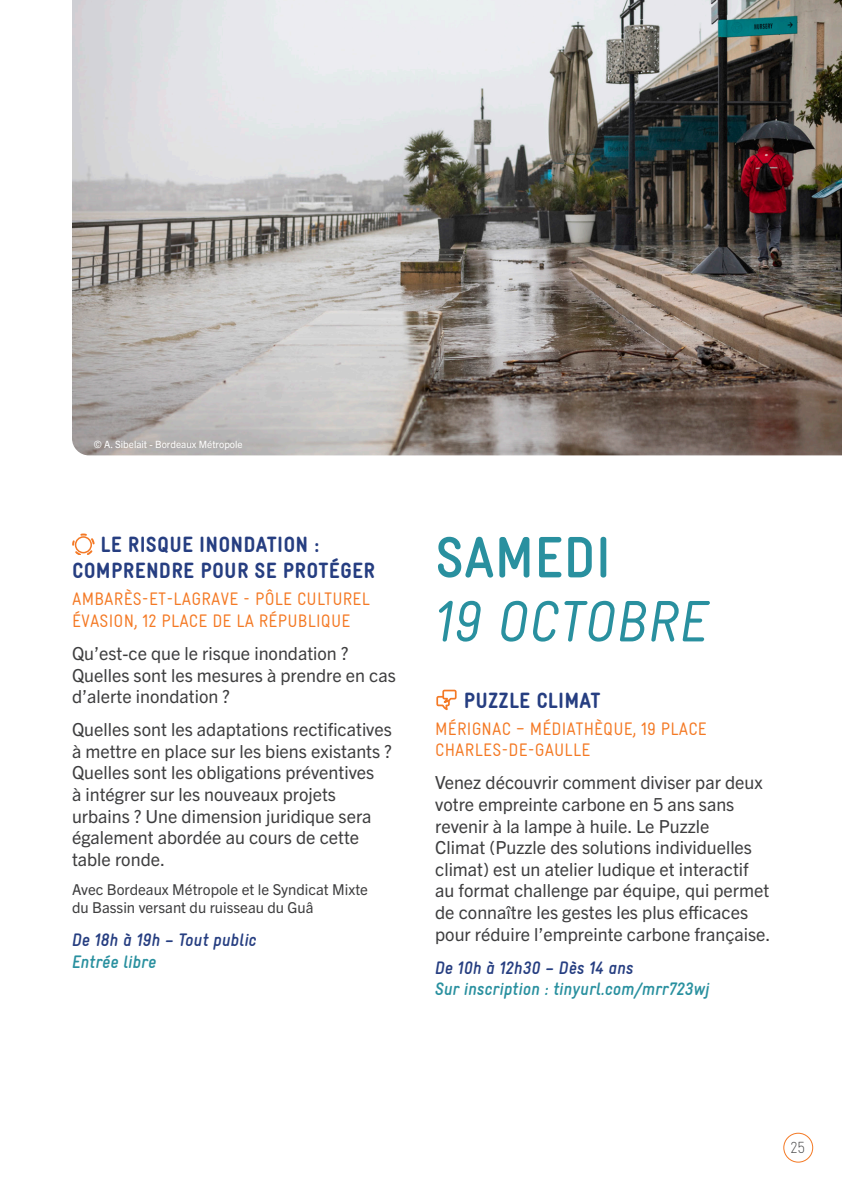
<style>
.page{position:relative;width:842px;height:1191px;background:#fff}
.page>*{position:absolute;margin:0;border:0;box-sizing:border-box;transform-origin:0 0}
.TITRE_DATE{font:italic condensed 58px/64px "Gravur LL";color:#29909f}
.Theme{font:900 condensed 22px/26.4px "Gravur LL";letter-spacing:.01em;color:#263e81}
.t1{font:18px/21.6px "Trade Gothic Next LT Pro";color:#3e3e3f}
.Où{font:condensed 18px/21.6px "Gravur LL";letter-spacing:.01em;color:#f47924}
.inscription{font:italic 700 condensed 18px "Gravur LL";color:#29909f}
.horaires{font:italic 700 condensed 18px "Gravur LL";color:#263e81}
.t2{font:300 condensed 16px "Gravur LL";color:#3e3e3f}
.t3{font:15px/18px "Trade Gothic Next LT Pro";color:#3e3e3f}
.t4{font:10px "Trade Gothic Next LT Pro";color:#fff}
.s1{font-weight:700;font-style:normal}
</style>
<div class="page">
<div style="left:783px;top:1132px;width:30px;height:30px;border:1px solid #f47924;border-radius:50%"></div>
<svg style="left:72px;top:533px;width:23px;height:21px"></svg>
<svg style="left:436px;top:690px;width:21px;height:20px"></svg>
<img style="left:72px;top:0;width:770px;height:455px">
<p class="t4" style="left:94px;top:437px;width:151px">© A. Sibelait - Bordeaux Métropole</p>
<p class="Theme" style="left:72px;top:530px;width:304px;text-indent:28px">LE RISQUE INONDATION :<br>COMPRENDRE POUR SE PROTÉGER</p>
<p class="Où" style="left:72px;top:588px;width:299px">AMBARÈS-ET-LAGRAVE - PÔLE CULTUREL<br>ÉVASION, 12 PLACE DE LA RÉPUBLIQUE</p>
<p class="t1" style="left:72px;top:641px;width:325px">Qu’est-ce que le risque inondation ?<br>Quelles sont les mesures à prendre en cas d’alerte inondation ?</p>
<p class="t1" style="left:72px;top:717px;width:321px">Quelles sont les adaptations rectificatives à mettre en place sur les biens existants ?<br>Quelles sont les obligations préventives<br>à intégrer sur les nouveaux projets urbains ? Une dimension juridique sera également abordée au cours de cette table ronde.</p>
<p class="t3" style="left:72px;top:879px;width:298px">Avec Bordeaux Métropole et le Syndicat Mixte du Bassin versant du ruisseau du Guâ</p>
<p class="horaires" style="left:72px;top:928px;width:186px">De 18h à 19h – Tout public</p>
<p class="inscription" style="left:72px;top:949px;width:86px">Entrée libre</p>
<p class="TITRE_DATE" style="left:435px;top:523px;width:275px"><span class="s1">SAMEDI<br></span>19 OCTOBRE</p>
<p class="Theme" style="left:464px;top:685px;width:138px">PUZZLE CLIMAT</p>
<p class="Où" style="left:435px;top:717px;width:273px">MÉRIGNAC – MÉDIATHÈQUE, 19 PLACE<br>CHARLES-DE-GAULLE</p>
<p class="t1" style="left:435px;top:771px;width:337px">Venez découvrir comment diviser par deux votre empreinte carbone en 5 ans sans revenir à la lampe à huile. Le Puzzle<br>Climat (Puzzle des solutions individuelles climat) est un atelier ludique et interactif au format challenge par équipe, qui permet de connaître les gestes les plus efficaces pour réduire l’empreinte carbone française.</p>
<p class="horaires" style="left:435px;top:955px;width:200px">De 10h à 12h30 – Dès 14 ans</p>
<p class="inscription" style="left:435px;top:977px;width:276px">Sur inscription : tinyurl.com/mrr723wj</p>
<p class="t2" style="left:790px;top:1137px;width:16px">25</p>
</div>
